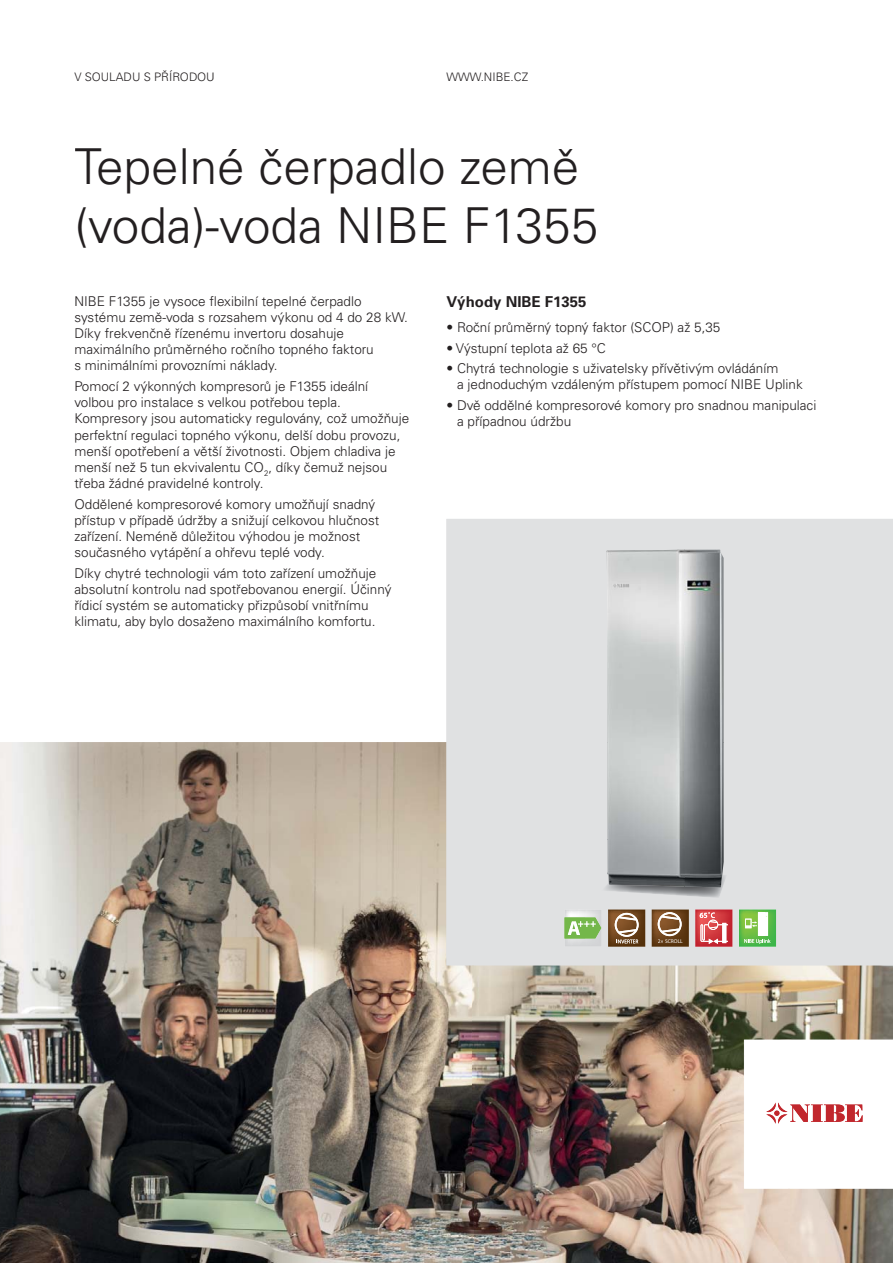
<style>
.page{position:relative;width:893px;height:1263px;background:#fff}
.page>*{position:absolute;margin:0;border:0;box-sizing:border-box;transform-origin:0 0}
.t1{font:300 49.5px/59.4px "Univers CE";color:#231f20}
.t2{font:700 15px "Univers CE";color:#231f20}
.t3{font:300 13.5px/16.2px "Univers CE";color:#231f20}
.t4{font:300 11.7px "Univers CE";color:#231f20}
.t5{font:5.55px "Myriad Pro";color:#fff}
</style>
<div class="page">
<img style="left:0;top:742px;width:472px;height:521px">
<img style="left:472px;top:965px;width:421px;height:90px">
<img style="left:472px;top:1055px;width:317px;height:208px">
<img style="left:789px;top:1188px;width:104px;height:75px">
<div style="left:446px;top:519px;width:447px;height:446px;background:#e0e1e2"></div>
<svg style="left:744px;top:1040px;width:149px;height:148px"></svg>
<img style="left:564px;top:909px;width:38px;height:38px">
<svg style="left:564px;top:917px;width:37px;height:21px"></svg>
<img style="left:608px;top:909px;width:37px;height:38px">
<svg style="left:615px;top:913px;width:24px;height:30px"></svg>
<img style="left:652px;top:909px;width:37px;height:38px">
<svg style="left:658px;top:912px;width:24px;height:31px"></svg>
<img style="left:695px;top:909px;width:37px;height:38px">
<svg style="left:700px;top:912px;width:28px;height:32px"></svg>
<img style="left:739px;top:909px;width:37px;height:38px">
<svg style="left:745px;top:919px;width:12px;height:9px"></svg>
<div style="left:758px;top:912px;width:7px;height:24px;background:#fff"></div>
<hr style="left:765px;top:912px;width:3px;height:24px;background:#fff">
<svg style="left:744px;top:939px;width:26px;height:5px"></svg>
<img style="left:602px;top:875px;width:125px;height:23px">
<img style="left:606px;top:550px;width:118px;height:337px">
<p class="t4" style="left:74px;top:72px;width:142px">V SOULADU S PŘÍRODOU</p>
<p class="t4" style="left:446px;top:72px;width:83px">WWW.NIBE.CZ</p>
<h1 class="t1" style="left:74px;top:139px;width:525px">Tepelné čerpadlo země (voda)-voda NIBE F1355</h1>
<p class="t3" style="left:74px;top:293px;width:335px">NIBE F1355 je vysoce flexibilní tepelné čerpadlo systému země-voda s rozsahem výkonu od 4 do 28 kW.<br>Díky frekvenčně řízenému invertoru dosahuje maximálního průměrného ročního topného faktoru<br>s minimálními provozními náklady.</p>
<p class="t3" style="left:74px;top:379px;width:336px">Pomocí 2 výkonných kompresorů je F1355 ideální volbou pro instalace s velkou potřebou tepla.<br>Kompresory jsou automaticky regulovány, což umožňuje perfektní regulaci topného výkonu, delší dobu provozu, menší opotřebení a větší životnosti. Objem chladiva je menší než 5 tun ekvivalentu CO<sub>2</sub>, díky čemuž nejsou třeba žádné pravidelné kontroly.</p>
<p class="t3" style="left:74px;top:496px;width:306px">Oddělené kompresorové komory umožňují snadný přístup v případě údržby a snižují celkovou hlučnost zařízení. Neméně důležitou výhodou je možnost současného vytápění a ohřevu teplé vody.</p>
<p class="t3" style="left:74px;top:565px;width:319px">Díky chytré technologii vám toto zařízení umožňuje absolutní kontrolu nad spotřebovanou energií. Účinný řídicí systém se automaticky přizpůsobí vnitřnímu klimatu, aby bylo dosaženo maximálního komfortu.</p>
<p class="t2" style="left:446px;top:296px;width:142px">Výhody NIBE F1355</p>
<p class="t3" style="left:446px;top:320px;width:275px">• Roční průměrný topný faktor (SCOP) až 5,35</p>
<p class="t3" style="left:446px;top:340px;width:161px">• Výstupní teplota až 65 °C</p>
<p class="t3" style="left:457px;top:361px;width:347px;text-indent:-11px">• Chytrá technologie s uživatelsky přívětivým ovládáním<br>a jednoduchým vzdáleným přístupem pomocí NIBE Uplink</p>
<p class="t3" style="left:457px;top:397px;width:361px;text-indent:-11px">• Dvě oddělné kompresorové komory pro snadnou manipulaci a případnou údržbu</p>
<p class="t5" style="left:658px;top:937px;width:27px">2× SCROLL</p>
</div>
